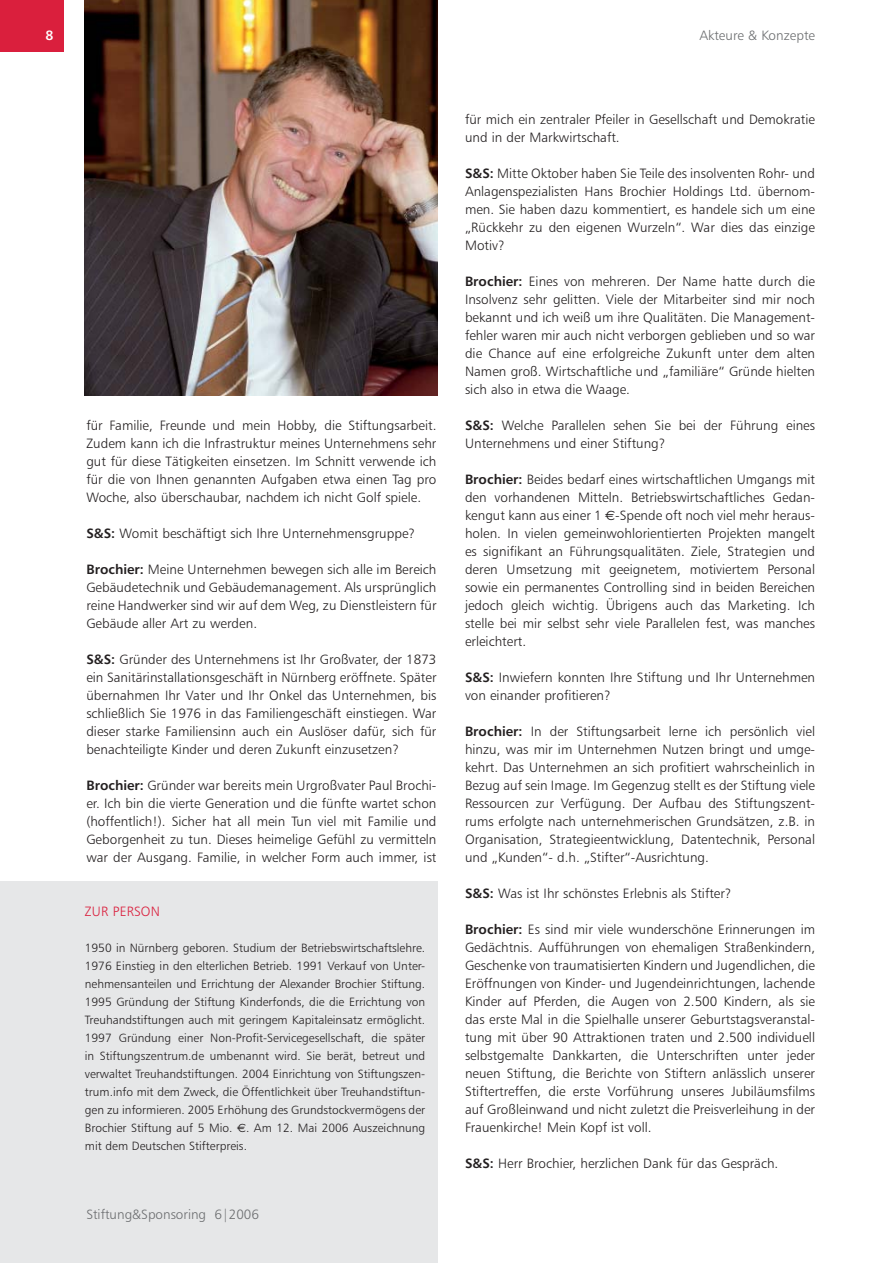
<style>
.page{position:relative;width:893px;height:1263px;background:#fff}
.page>*{position:absolute;margin:0;border:0;box-sizing:border-box;transform-origin:0 0}
.t1{font:13.5px/18px "Humanist 777 BT Light B";color:#231f20;text-align:justify}
.t2{font:13.5px "Humanist 777 BT Light B";color:#6c6e70}
.t3{font:13.5px "Humanist 777 BT Light B";letter-spacing:.01em;color:#da1f3d}
.t4{font:13.5px "Humanist 777 BT Bold B";color:#fff}
.t5{font:12px/18px "Humanist 777 BT Light B";color:#231f20;text-align:justify}
.s1{font-family:"Humanist 777 BT Bold B"}
.s2{font-family:"Euro Sans"}
</style>
<div class="page">
<div style="left:0;top:881px;width:438px;height:382px;background:#e6e7e8"></div>
<img style="left:85px;top:0;width:353px;height:396px">
<div style="left:0;top:0;width:64px;height:51px;background:#da1f3d"></div>
<p class="t4" style="left:46px;top:30px;width:10px">8</p>
<p class="t2" style="left:699px;top:31px;width:117px">Akteure &amp; Konzepte</p>
<p class="t1" style="left:86px;top:418px;width:351px">für Familie, Freunde und mein Hobby, die Stiftungsarbeit.<br>Zudem kann ich die Infrastruktur meines Unternehmens sehr gut für diese Tätigkeiten einsetzen. Im Schnitt verwende ich für die von Ihnen genannten Aufgaben etwa einen Tag pro Woche, also überschaubar, nachdem ich nicht Golf spiele.</p>
<p class="t1" style="left:86px;top:526px;width:330px"><span class="s1">S&amp;S:</span> Womit beschäftigt sich Ihre Unternehmensgruppe?</p>
<p class="t1" style="left:86px;top:562px;width:351px"><span class="s1">Brochier:</span> Meine Unternehmen bewegen sich alle im Bereich Gebäudetechnik und Gebäudemanagement. Als ursprünglich reine Handwerker sind wir auf dem Weg, zu Dienstleistern für Gebäude aller Art zu werden.</p>
<p class="t1" style="left:86px;top:652px;width:351px"><span class="s1">S&amp;S:</span> Gründer des Unternehmens ist Ihr Großvater, der 1873 ein Sanitärinstallationsgeschäft in Nürnberg eröffnete. Später übernahmen Ihr Vater und Ihr Onkel das Unternehmen, bis schließlich Sie 1976 in das Familiengeschäft einstiegen. War dieser starke Familiensinn auch ein Auslöser dafür, sich für benachteiligte Kinder und deren Zukunft einzusetzen?</p>
<p class="t1" style="left:86px;top:778px;width:351px"><span class="s1">Brochier:</span> Gründer war bereits mein Urgroßvater Paul Brochi&shy;er. Ich bin die vierte Generation und die fünfte wartet schon (hoffentlich!). Sicher hat all mein Tun viel mit Familie und Geborgenheit zu tun. Dieses heimelige Gefühl zu vermitteln war der Ausgang. Familie, in welcher Form auch immer, ist</p>
<p class="t3" style="left:85px;top:907px;width:77px">ZUR PERSON</p>
<p class="t5" style="left:85px;top:941px;width:342px">1950 in Nürnberg geboren. Studium der Betriebswirtschaftslehre.<br>1976 Einstieg in den elterlichen Betrieb. 1991 Verkauf von Unter&shy;nehmensanteilen und Errichtung der Alexander Brochier Stiftung.<br>1995 Gründung der Stiftung Kinderfonds, die die Errichtung von Treuhandstiftungen auch mit geringem Kapitaleinsatz ermöglicht.<br>1997 Gründung einer Non-Profit-Servicegesellschaft, die später in Stiftungszentrum.de umbenannt wird. Sie berät, betreut und verwaltet Treuhandstiftungen. 2004 Einrichtung von Stiftungszen&shy;trum.info mit dem Zweck, die Öffentlichkeit über Treuhandstiftun&shy;gen zu informieren. 2005 Erhöhung des Grundstockvermögens der Brochier Stiftung auf 5 Mio. <span class="s2">€</span>. Am 12. Mai 2006 Auszeichnung mit dem Deutschen Stifterpreis.</p>
<p class="t2" style="left:86px;top:1209px;width:174px">Stiftung&amp;Sponsoring 6|2006</p>
<p class="t1" style="left:465px;top:112px;width:351px">für mich ein zentraler Pfeiler in Gesellschaft und Demokratie und in der Markwirtschaft.</p>
<p class="t1" style="left:465px;top:166px;width:351px"><span class="s1">S&amp;S:</span> Mitte Oktober haben Sie Teile des insolventen Rohr- und Anlagenspezialisten Hans Brochier Holdings Ltd. übernom&shy;men. Sie haben dazu kommentiert, es handele sich um eine „Rückkehr zu den eigenen Wurzeln“. War dies das einzige Motiv?</p>
<p class="t1" style="left:465px;top:274px;width:351px"><span class="s1">Brochier:</span> Eines von mehreren. Der Name hatte durch die Insolvenz sehr gelitten. Viele der Mitarbeiter sind mir noch bekannt und ich weiß um ihre Qualitäten. Die Management&shy;fehler waren mir auch nicht verborgen geblieben und so war die Chance auf eine erfolgreiche Zukunft unter dem alten Namen groß. Wirtschaftliche und „familiäre“ Gründe hielten sich also in etwa die Waage.</p>
<p class="t1" style="left:465px;top:418px;width:351px"><span class="s1">S&amp;S:</span> Welche Parallelen sehen Sie bei der Führung eines<br>Unternehmens und einer Stiftung?</p>
<p class="t1" style="left:465px;top:472px;width:351px"><span class="s1">Brochier:</span> Beides bedarf eines wirtschaftlichen Umgangs mit den vorhandenen Mitteln. Betriebswirtschaftliches Gedan&shy;kengut kann aus einer 1 <span class="s2">€</span>-Spende oft noch viel mehr heraus&shy;holen. In vielen gemeinwohlorientierten Projekten mangelt es signifikant an Führungsqualitäten. Ziele, Strategien und deren Umsetzung mit geeignetem, motiviertem Personal sowie ein permanentes Controlling sind in beiden Bereichen jedoch gleich wichtig. Übrigens auch das Marketing. Ich stelle bei mir selbst sehr viele Parallelen fest, was manches erleichtert.</p>
<p class="t1" style="left:465px;top:670px;width:351px"><span class="s1">S&amp;S:</span> Inwiefern konnten Ihre Stiftung und Ihr Unternehmen von einander profitieren?</p>
<p class="t1" style="left:465px;top:724px;width:351px"><span class="s1">Brochier:</span> In der Stiftungsarbeit lerne ich persönlich viel hinzu, was mir im Unternehmen Nutzen bringt und umge&shy;kehrt. Das Unternehmen an sich profitiert wahrscheinlich in Bezug auf sein Image. Im Gegenzug stellt es der Stiftung viele Ressourcen zur Verfügung. Der Aufbau des Stiftungszent&shy;rums erfolgte nach unternehmerischen Grundsätzen, z.B. in Organisation, Strategieentwicklung, Datentechnik, Personal und „Kunden“- d.h. „Stifter“-Ausrichtung.</p>
<p class="t1" style="left:465px;top:886px;width:268px"><span class="s1">S&amp;S:</span> Was ist Ihr schönstes Erlebnis als Stifter?</p>
<p class="t1" style="left:465px;top:922px;width:351px"><span class="s1">Brochier:</span> Es sind mir viele wunderschöne Erinnerungen im Gedächtnis. Aufführungen von ehemaligen Straßenkindern, Geschenke von traumatisierten Kindern und Jugendlichen, die Eröffnungen von Kinder- und Jugendeinrichtungen, lachende Kinder auf Pferden, die Augen von 2.500 Kindern, als sie das erste Mal in die Spielhalle unserer Geburtstagsveranstal&shy;tung mit über 90 Attraktionen traten und 2.500 individuell selbstgemalte Dankkarten, die Unterschriften unter jeder neuen Stiftung, die Berichte von Stiftern anlässlich unserer Stiftertreffen, die erste Vorführung unseres Jubiläumsfilms auf Großleinwand und nicht zuletzt die Preisverleihung in der Frauenkirche! Mein Kopf ist voll.</p>
<p class="t1" style="left:465px;top:1156px;width:315px"><span class="s1">S&amp;S:</span> Herr Brochier, herzlichen Dank für das Gespräch.</p>
</div>
